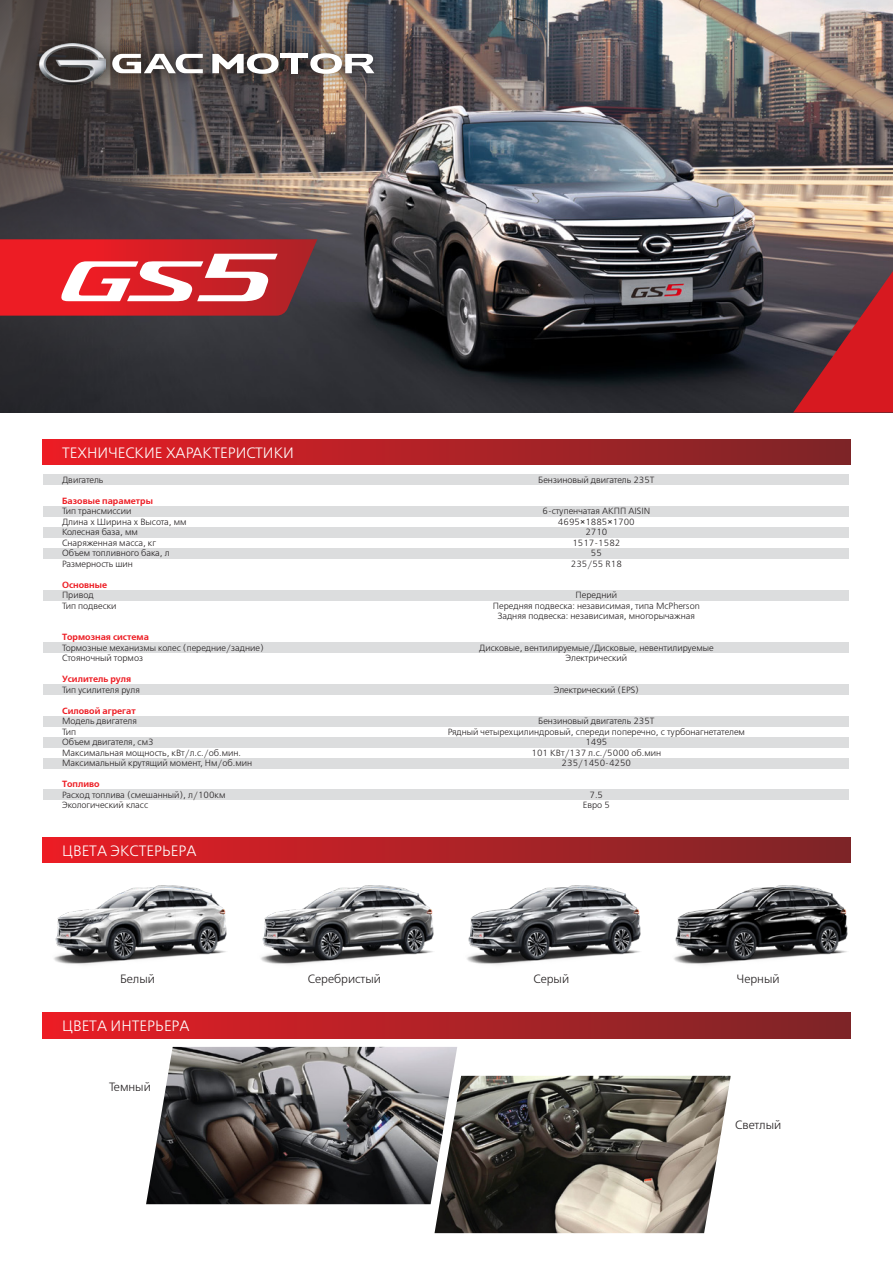
<style>
.page{position:relative;width:893px;height:1263px;background:#fff}
.page>*{position:absolute;margin:0;border:0;box-sizing:border-box;transform-origin:0 0}
.t1{font:15px "DS Free Set";color:#fff}
.t2{font:12px "DS Free Set";color:#231f20}
.t3{font:9px/10.5px "DS Free Set";color:#231f20}
.t4{font:700 9px "DS Free Set";color:#ed1d24}
.s1{font-family:"Arial"}
</style>
<div class="page">
<div style="left:43px;top:837px;width:807px;height:26px;background:linear-gradient(to right,#e71e25,#7b2628)"></div>
<div style="left:43px;top:1013px;width:807px;height:25px;background:linear-gradient(to right,#e71e25,#7b2628)"></div>
<img style="left:0;top:0;width:893px;height:412px">
<svg style="left:0;top:0;width:427px;height:409px;background:#484446"></svg>
<svg style="left:793px;top:271px;width:100px;height:141px;background:#8f2e36"></svg>
<div style="left:43px;top:439px;width:807px;height:26px;background:linear-gradient(to right,#e71e25,#7b2628)"></div>
<div style="left:43px;top:506px;width:805px;height:10px;background:#dcddde"></div>
<div style="left:43px;top:474px;width:805px;height:11px;background:#dcddde"></div>
<div style="left:43px;top:527px;width:805px;height:10px;background:#dcddde"></div>
<div style="left:43px;top:548px;width:805px;height:10px;background:#dcddde"></div>
<div style="left:43px;top:590px;width:805px;height:10px;background:#dcddde"></div>
<div style="left:43px;top:642px;width:805px;height:11px;background:#dcddde"></div>
<div style="left:43px;top:684px;width:805px;height:11px;background:#dcddde"></div>
<div style="left:43px;top:716px;width:805px;height:10px;background:#dcddde"></div>
<div style="left:43px;top:737px;width:805px;height:10px;background:#dcddde"></div>
<div style="left:43px;top:758px;width:805px;height:10px;background:#dcddde"></div>
<div style="left:43px;top:789px;width:805px;height:11px;background:#dcddde"></div>
<img style="left:674px;top:885px;width:174px;height:80px">
<img style="left:54px;top:885px;width:173px;height:80px">
<img style="left:261px;top:885px;width:173px;height:80px">
<img style="left:467px;top:885px;width:174px;height:80px">
<img style="left:17px;top:20px;width:380px;height:87px">
<svg style="left:112px;top:54px;width:91px;height:19px"></svg>
<svg style="left:310px;top:53px;width:64px;height:21px"></svg>
<div style="left:291px;top:54px;width:7px;height:19px;background:#fff"></div>
<hr style="left:280px;top:54px;width:28px;height:4px;background:#fff">
<svg style="left:212px;top:53px;width:66px;height:21px"></svg>
<img style="left:40px;top:43px;width:65px;height:41px">
<svg style="left:0;top:239px;width:317px;height:77px"></svg>
<img style="left:146px;top:1047px;width:311px;height:157px">
<img style="left:434px;top:1076px;width:297px;height:157px">
<h1 class="t1" style="left:62px;top:444px;width:233px">ТЕХНИЧЕСКИЕ ХАРАКТЕРИСТИКИ</h1>
<p class="t3" style="left:62px;top:475px;width:43px">Двигатель</p>
<p class="t4" style="left:62px;top:495px;width:92px">Базовые параметры</p>
<p class="t3" style="left:62px;top:506px;width:126px">Тип трансмиссии<br>Длина х Ширина х Высота, мм<br>Колесная база, мм<br>Снаряженная масса, кг<br>Объем топливного бака, л<br>Размерность шин</p>
<p class="t4" style="left:62px;top:579px;width:47px">Основные</p>
<p class="t3" style="left:62px;top:590px;width:56px">Привод<br>Тип подвески</p>
<p class="t4" style="left:62px;top:632px;width:88px">Тормозная система</p>
<p class="t3" style="left:62px;top:643px;width:203px">Тормозные механизмы колес (передние/задние)<br>Стояночный тормоз</p>
<p class="t4" style="left:62px;top:674px;width:71px">Усилитель руля</p>
<p class="t3" style="left:62px;top:685px;width:79px">Тип усилителя руля</p>
<p class="t4" style="left:62px;top:705px;width:75px">Силовой агрегат</p>
<p class="t3" style="left:62px;top:716px;width:192px">Модель двигателя<br>Тип<br>Объем двигателя, см3<br>Максимальная мощность, кВт/л.с./об.мин.<br>Максимальный крутящий момент, Нм/об.мин</p>
<p class="t4" style="left:62px;top:779px;width:39px">Топливо</p>
<p class="t3" style="left:62px;top:790px;width:165px">Расход топлива (смешанный), л/100км<br>Экологический класс</p>
<h1 class="t1" style="left:62px;top:842px;width:136px">ЦВЕТА ЭКСТЕРЬЕРА</h1>
<p class="t3" style="left:538px;top:475px;width:118px">Бензиновый двигатель 235T</p>
<p class="t3" style="left:543px;top:506px;width:109px;text-align:center">6-ступенчатая АКПП AISIN<br>4695<span class="s1">×</span>1885<span class="s1">×</span>1700<br>2710<br>1517-1582<br>55<br>235/55 R18</p>
<p class="t3" style="left:493px;top:590px;width:208px;text-align:center">Передний<br>Передняя подвеска: независимая, типа McPherson<br>Задняя подвеска: независимая, многорычажная</p>
<p class="t3" style="left:479px;top:643px;width:236px;text-align:center">Дисковые, вентилируемые/Дисковые, невентилируемые<br>Электрический</p>
<p class="t3" style="left:554px;top:685px;width:87px">Электрический (EPS)</p>
<p class="t3" style="left:448px;top:716px;width:299px;text-align:center">Бензиновый двигатель 235T<br>Рядный четырехцилиндровый, cпереди поперечно, с турбонагнетателем<br>1495<br>101 КВт/137 л.с./5000 об.мин<br>235/1450-4250</p>
<p class="t3" style="left:583px;top:790px;width:29px;text-align:center">7.5<br>Евро 5</p>
<h2 class="t2" style="left:120px;top:972px;width:36px">Белый</h2>
<h1 class="t1" style="left:62px;top:1017px;width:129px">ЦВЕТА ИНТЕРЬЕРА</h1>
<h2 class="t2" style="left:109px;top:1079px;width:43px">Темный</h2>
<h2 class="t2" style="left:308px;top:972px;width:74px">Серебристый</h2>
<h2 class="t2" style="left:533px;top:972px;width:37px">Серый</h2>
<h2 class="t2" style="left:737px;top:972px;width:44px">Черный</h2>
<h2 class="t2" style="left:735px;top:1118px;width:48px">Светлый</h2>
</div>
